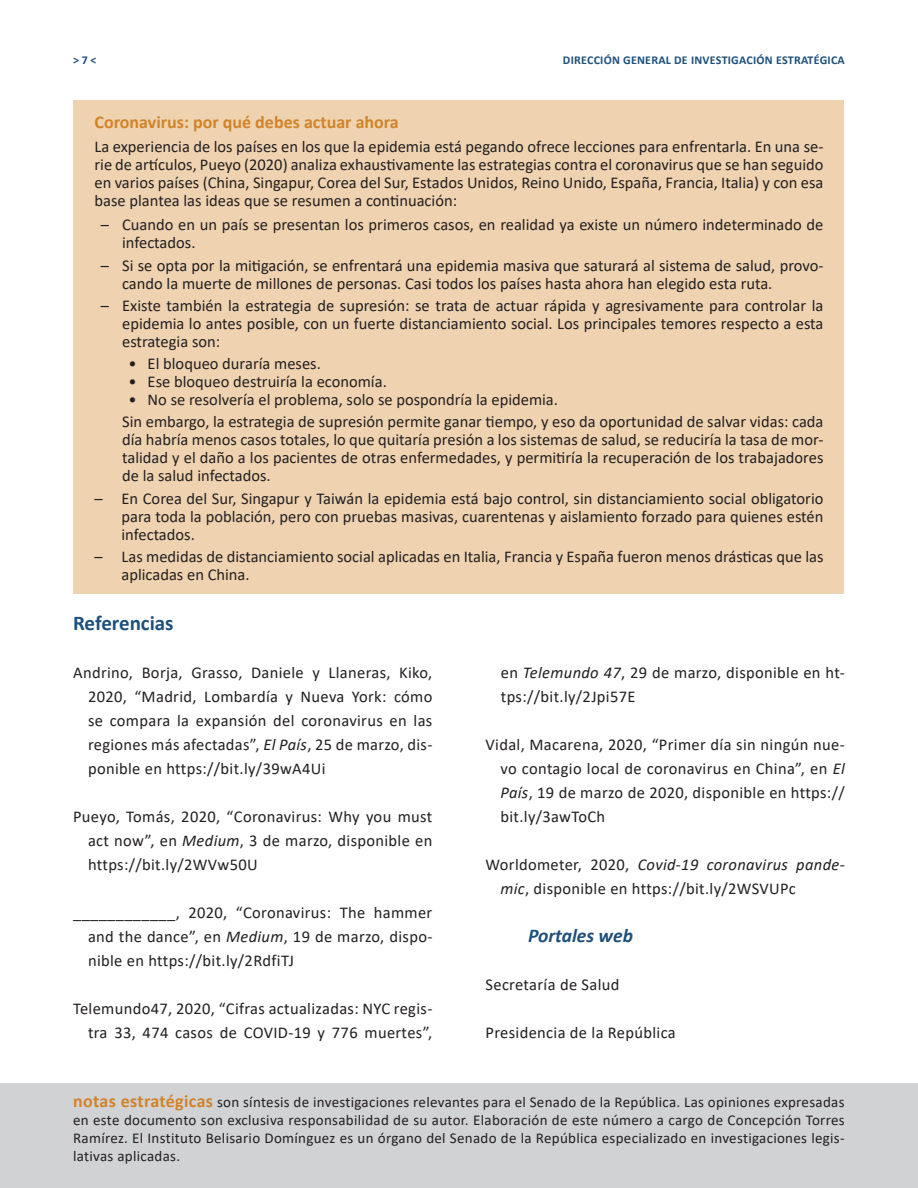
<style>
.page{position:relative;width:918px;height:1188px;background:#fff}
.page>*{position:absolute;margin:0;border:0;box-sizing:border-box;transform-origin:0 0}
.subtitulos{font:700 21px "Calibri";color:#1e507c}
.sub_subtitulos{font:italic 700 19.5px "Calibri";color:#1e507c}
.sinopsis{font:700 18px "Calibri";color:#d18329}
.sinopsis-2{font:16.5px/18px "Calibri";color:#231f20;text-align:justify}
.Referencias{font:16.5px/24px "Calibri";letter-spacing:.02em;color:#231f20;text-align:justify}
.t1{font:15px/18px "Calibri";letter-spacing:.02em;color:#231f20;text-align:justify}
.t2{font:700 12px "Calibri";letter-spacing:.02em;color:#1e507c}
.s1{font-style:italic}
.s2{font-weight:700;font-size:18px;color:#d18329}
</style>
<div class="page">
<div style="left:74px;top:101px;width:770px;height:493px;background:#efd3b1"></div>
<div style="left:0;top:1083px;width:918px;height:105px;background:#d1d2d4"></div>
<p class="t2" style="left:73px;top:51px;width:25px">&gt; 7 &lt;</p>
<p class="t2" style="left:563px;top:51px;width:283px">DIRECCIÓN GENERAL DE INVESTIGACIÓN ESTRATÉGICA</p>
<p class="sinopsis" style="left:94px;top:109px;width:306px">Coronavirus: por qué debes actuar ahora</p>
<p class="sinopsis-2" style="left:94px;top:137px;width:730px">La experiencia de los países en los que la epidemia está pegando ofrece lecciones para enfrentarla. En una se&shy;rie de artículos, Pueyo (2020) analiza exhaustivamente las estrategias contra el coronavirus que se han seguido en varios países (China, Singapur, Corea del Sur, Estados Unidos, Reino Unido, España, Francia, Italia) y con esa base plantea las ideas que se resumen a continuación:</p>
<p class="sinopsis-2" style="left:122px;top:215px;width:703px;text-indent:-21px">– Cuando en un país se presentan los primeros casos, en realidad ya existe un número indeterminado de infectados.</p>
<p class="sinopsis-2" style="left:122px;top:256px;width:703px;text-indent:-21px">– Si se opta por la mitigación, se enfrentará una epidemia masiva que saturará al sistema de salud, provo&shy;cando la muerte de millones de personas. Casi todos los países hasta ahora han elegido esta ruta.</p>
<p class="sinopsis-2" style="left:122px;top:296px;width:703px;text-indent:-21px">– Existe también la estrategia de supresión: se trata de actuar rápida y agresivamente para controlar la epidemia lo antes posible, con un fuerte distanciamiento social. Los principales temores respecto a esta estrategia son:</p>
<p class="sinopsis-2" style="left:129px;top:354px;width:194px">• El bloqueo duraría meses.</p>
<p class="sinopsis-2" style="left:129px;top:372px;width:260px">• Ese bloqueo destruiría la economía.</p>
<p class="sinopsis-2" style="left:129px;top:390px;width:431px">• No se resolvería el problema, solo se pospondría la epidemia.</p>
<p class="sinopsis-2" style="left:122px;top:412px;width:703px">Sin embargo, la estrategia de supresión permite ganar tiempo, y eso da oportunidad de salvar vidas: cada día habría menos casos totales, lo que quitaría presión a los sistemas de salud, se reduciría la tasa de mor&shy;talidad y el daño a los pacientes de otras enfermedades, y permitiría la recuperación de los trabajadores de la salud infectados.</p>
<p class="sinopsis-2" style="left:122px;top:489px;width:704px;text-indent:-27px">– En Corea del Sur, Singapur y Taiwán la epidemia está bajo control, sin distanciamiento social obligatorio para toda la población, pero con pruebas masivas, cuarentenas y aislamiento forzado para quienes estén infectados.</p>
<p class="sinopsis-2" style="left:122px;top:547px;width:703px;text-indent:-27px">– Las medidas de distanciamiento social aplicadas en Italia, Francia y España fueron menos drásticas que las aplicadas en China.</p>
<p class="subtitulos" style="left:73px;top:608px;width:102px">Referencias</p>
<p class="Referencias" style="left:88px;top:660px;width:346px;text-indent:-15px">Andrino, Borja, Grasso, Daniele y Llaneras, Kiko, 2020, “Madrid, Lombardía y Nueva York: cómo se compara la expansión del coronavirus en las regiones más afectadas”, <span class="s1">El País</span>, 25 de marzo, dis&shy;ponible en https://bit.ly/39wA4Ui</p>
<p class="Referencias" style="left:88px;top:804px;width:346px;text-indent:-15px">Pueyo, Tomás, 2020, “Coronavirus: Why you must act now”, en <span class="s1">Medium</span>, 3 de marzo, disponible en https://bit.ly/2WVw50U</p>
<p class="Referencias" style="left:88px;top:900px;width:346px;text-indent:-15px">____________, 2020, “Coronavirus: The hammer and the dance”, en <span class="s1">Medium</span>, 19 de marzo, dispo&shy;nible en https://bit.ly/2RdfiTJ</p>
<p class="Referencias" style="left:73px;top:996px;width:361px;text-align:right">Telemundo47, 2020, “Cifras actualizadas: NYC regis&shy;tra 33, 474 casos de COVID-19 y 776 muertes”,</p>
<p class="Referencias" style="left:501px;top:660px;width:345px">en <span class="s1">Telemundo 47</span>, 29 de marzo, disponible en ht&shy;tps://bit.ly/2Jpi57E</p>
<p class="Referencias" style="left:500px;top:732px;width:346px;text-indent:-15px">Vidal, Macarena, 2020, “Primer día sin ningún nue&shy;vo contagio local de coronavirus en China”, en <span class="s1">El País</span>, 19 de marzo de 2020, disponible en https:// bit.ly/3awToCh</p>
<p class="Referencias" style="left:500px;top:852px;width:346px;text-indent:-15px">Worldometer, 2020, <span class="s1">Covid-19 coronavirus pande&shy;mic</span>, disponible en https://bit.ly/2WSVUPc</p>
<p class="sub_subtitulos" style="left:528px;top:922px;width:106px">Portales web</p>
<p class="Referencias" style="left:486px;top:972px;width:135px">Secretaría de Salud</p>
<p class="Referencias" style="left:486px;top:1020px;width:192px">Presidencia de la República</p>
<p class="t1" style="left:73px;top:1093px;width:773px"><span class="s2">notas estratégicas</span> son síntesis de investigaciones relevantes para el Senado de la República. Las opiniones expresadas en este documento son exclusiva responsabilidad de su autor. Elaboración de este número a cargo de Concepción Torres Ramírez. El Instituto Belisario Domínguez es un órgano del Senado de la República especializado en investigaciones legis&shy;lativas aplicadas.</p>
</div>
